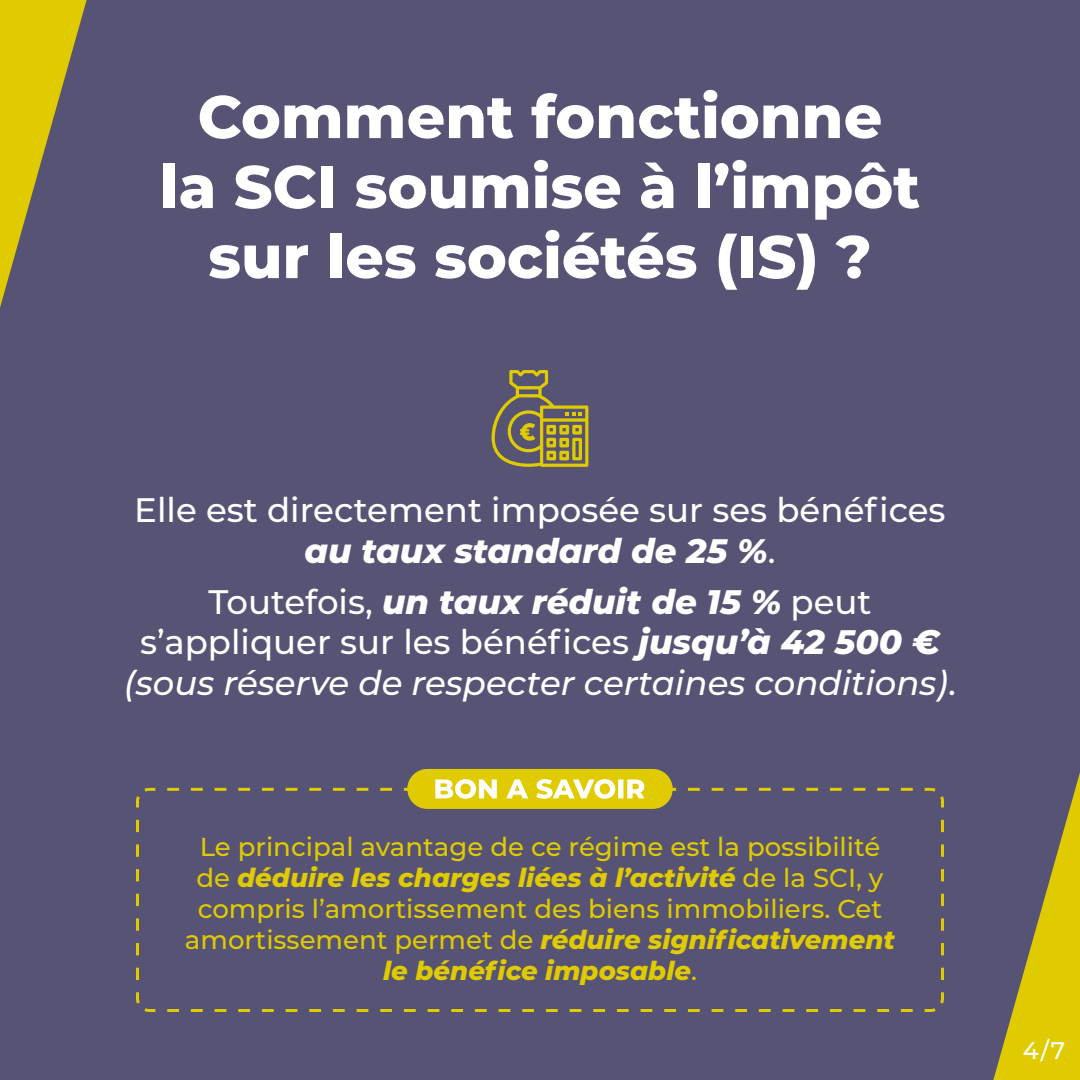
<style>
.page{position:relative;width:1080px;height:1080px;background:#565374}
.page>*{position:absolute;margin:0;border:0;box-sizing:border-box;transform-origin:0 0}
.t1{font:800 60px/70px "Montserrat";color:#fff;text-align:center}
.t2{font:italic 500 34px/40.8px "Montserrat";color:#fff;text-align:center}
.t3{font:500 34px/40.8px "Montserrat";color:#fff;text-align:center}
.t4{font:500 26px/31.2px "Montserrat";color:#e0cb00;text-align:center}
.t5{font:500 24px "Montserrat";color:#fff}
.s1{font-weight:800;font-style:italic}
.s2{font-style:normal}
.s3{font-weight:800}
</style>
<div class="page">
<svg style="left:0;top:0;width:87px;height:307px"></svg>
<svg style="left:993px;top:773px;width:87px;height:307px"></svg>
<svg style="left:136px;top:787px;width:808px;height:225px"></svg>
<div style="left:407px;top:769px;width:266px;height:40px;background:#e0cb00;border-radius:20px"></div>
<svg style="left:161px;top:779px;width:752px;height:20px"></svg>
<svg style="left:492px;top:370px;width:96px;height:97px"></svg>
<h1 class="t1" style="left:160px;top:78px;width:762px">Comment fonctionne<br>la SCI soumise à l’impôt sur les sociétés (IS) ?</h1>
<h2 class="t3" style="left:134px;top:488px;width:813px">Elle est directement imposée sur ses bénéfices <span class="s1">au taux standard de 25 %</span>.</h2>
<h2 class="t2" style="left:124px;top:580px;width:833px"><span class="s2">Toutefois,</span> <span class="s3">un taux réduit de 15 %</span> <span class="s2">peut s’appliquer sur les bénéfices</span> <span class="s3">jusqu’à 42 500 € </span>(sous réserve de respecter certaines conditions)<span class="s2">.</span></h2>
<p class="t4" style="left:185px;top:830px;width:712px">Le principal avantage de ce régime est la possibilité de <span class="s1">déduire les charges liées à l’activité</span> de la SCI, y compris l’amortissement des biens immobiliers. Cet amortissement permet de <span class="s1">réduire significativement le bénéfice imposable</span>.</p>
<p class="t5" style="left:1023px;top:1033px;width:44px">4/7</p>
</div>
